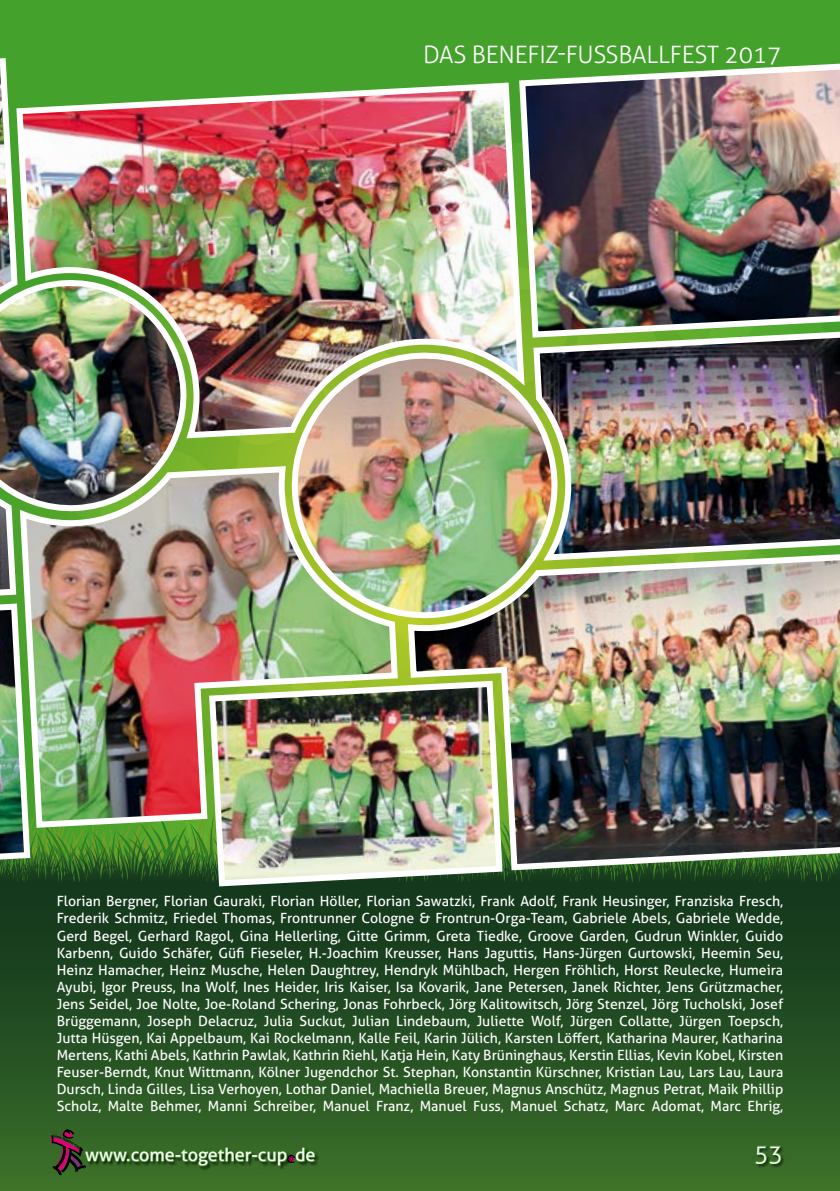
<style>
.page{position:relative;width:840px;height:1191px;background:#fff}
.page>*{position:absolute;margin:0;border:0;box-sizing:border-box;transform-origin:0 0}
.t1{font:300 24px "Aller";letter-spacing:-.01em;color:#fff}
.t2{font:18px "Aller";color:#fff}
.t3{font:14.2px/17px "Aller";color:#fff;text-align:justify}
</style>
<div class="page">
<div style="left:0;top:0;width:839px;height:1191px;background:#44a12b"></div>
<div style="left:237px;top:388px;width:148px;height:147px;background:#90bb2a;border-radius:50%"></div>
<svg style="left:71px;top:831px;width:135px;height:51px;background:#397424"></svg>
<svg style="left:505px;top:873px;width:312px;height:9px"></svg>
<svg style="left:623px;top:873px;width:191px;height:7px"></svg>
<div style="left:0;top:882px;width:839px;height:309px;background:linear-gradient(to bottom,#10321c,#3b702a)"></div>
<div style="left:754px;top:1145px;width:30px;height:23px;background:#000;opacity:.75"></div>
<svg style="left:754px;top:1145px;width:27px;height:19px"></svg>
<svg style="left:51px;top:1129px;width:264px;height:46px;background:#376326"></svg>
<img style="left:33px;top:463px;width:368px;height:368px">
<img style="left:530px;top:341px;width:309px;height:208px">
<img style="left:404px;top:549px;width:435px;height:324px">
<img style="left:529px;top:63px;width:310px;height:278px">
<img style="left:33px;top:80px;width:496px;height:361px">
<img style="left:0;top:58px;width:33px;height:826px">
<img style="left:206px;top:677px;width:299px;height:212px">
<img style="left:0;top:280px;width:186px;height:234px">
<img style="left:291px;top:352px;width:266px;height:269px">
<h1 class="t1" style="left:423px;top:40px;width:359px">DAS BENEFIZ-FUSSBALLFEST 2017</h1>
<p class="t3" style="left:57px;top:893px;width:727px">Florian Bergner, Florian Gauraki, Florian Höller, Florian Sawatzki, Frank Adolf, Frank Heusinger, Franziska Fresch, Frederik Schmitz, Friedel Thomas, Frontrunner Cologne &amp; Frontrun-Orga-Team, Gabriele Abels, Gabriele Wedde, Gerd Begel, Gerhard Ragol, Gina Hellerling, Gitte Grimm, Greta Tiedke, Groove Garden, Gudrun Winkler, Guido Karbenn, Guido Schäfer, Güfi Fieseler, H.-Joachim Kreusser, Hans Jaguttis, Hans-Jürgen Gurtowski, Heemin Seu, Heinz Hamacher, Heinz Musche, Helen Daughtrey, Hendryk Mühlbach, Hergen Fröhlich, Horst Reulecke, Humeira Ayubi, Igor Preuss, Ina Wolf, Ines Heider, Iris Kaiser, Isa Kovarik, Jane Petersen, Janek Richter, Jens Grützmacher, Jens Seidel, Joe Nolte, Joe-Roland Schering, Jonas Fohrbeck, Jörg Kalitowitsch, Jörg Stenzel, Jörg Tucholski, Josef Brüggemann, Joseph Delacruz, Julia Suckut, Julian Lindebaum, Juliette Wolf, Jürgen Collatte, Jürgen Toepsch, Jutta Hüsgen, Kai Appelbaum, Kai Rockelmann, Kalle Feil, Karin Jülich, Karsten Löffert, Katharina Maurer, Katharina Mertens, Kathi Abels, Kathrin Pawlak, Kathrin Riehl, Katja Hein, Katy Brüninghaus, Kerstin Ellias, Kevin Kobel, Kirsten Feuser-Berndt, Knut Wittmann, Kölner Jugendchor St. Stephan, Konstantin Kürschner, Kristian Lau, Lars Lau, Laura Dursch, Linda Gilles, Lisa Verhoyen, Lothar Daniel, Machiella Breuer, Magnus Anschütz, Magnus Petrat, Maik Phillip Scholz, Malte Behmer, Manni Schreiber, Manuel Franz, Manuel Fuss, Manuel Schatz, Marc Adomat, Marc Ehrig,</p>
<p class="t2" style="left:85px;top:1144px;width:232px">www.come-together-cup de</p>
<h1 class="t1" style="left:753px;top:1138px;width:30px">53</h1>
</div>
